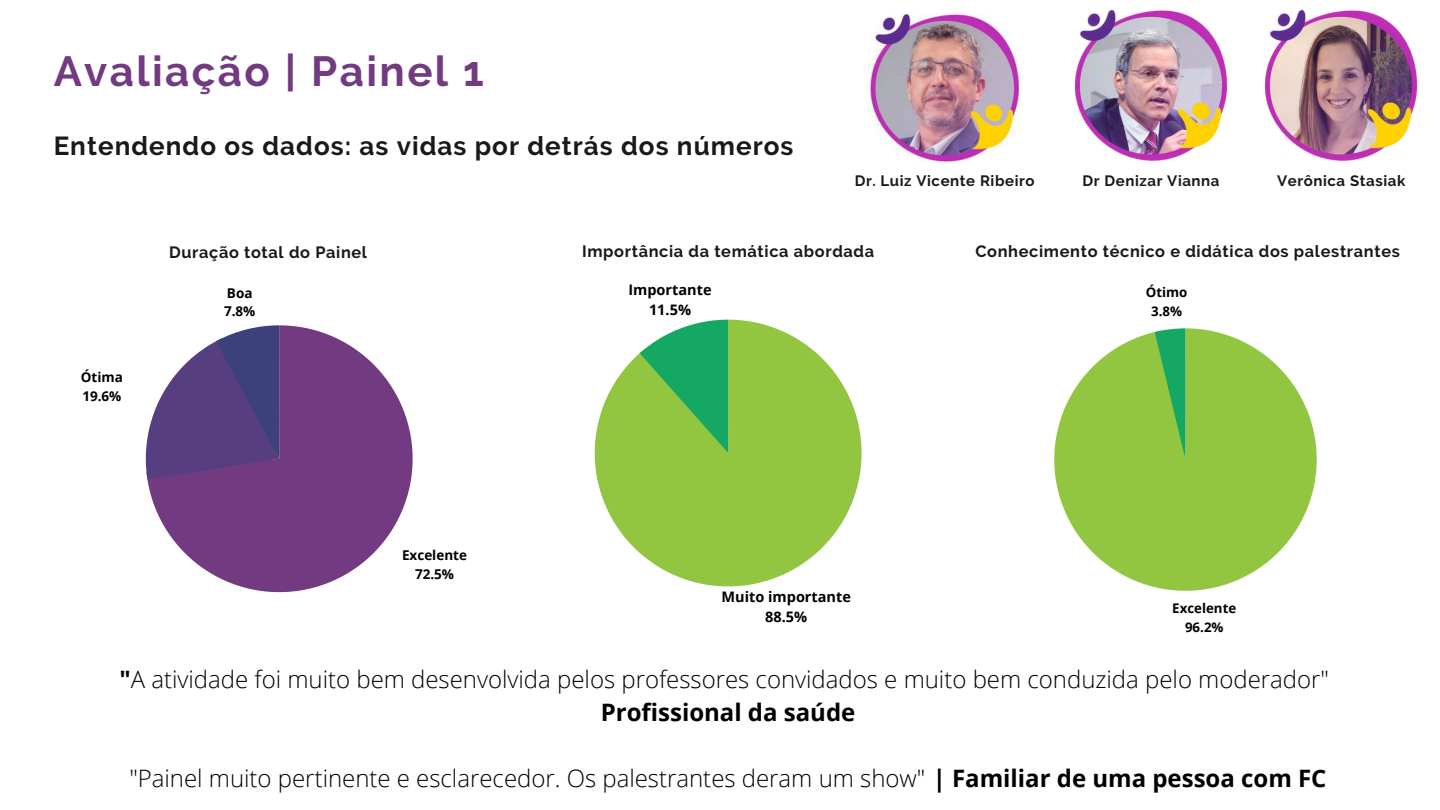
<style>
.page{position:relative;width:1440px;height:810px;background:#fff}
.page>*{position:absolute;margin:0;border:0;box-sizing:border-box;transform-origin:0 0}
.t1{font:700 42px "Raleway";letter-spacing:.06em;color:#723a80}
.t2{font:700 26px "Raleway";letter-spacing:.04em;color:#181a15}
.t3{font:300 24px/33px "Open Sans";color:#000;text-align:center}
.t4{font:700 16.3px "Raleway";letter-spacing:.04em;color:#181a15}
.t5{font:700 15px "Raleway";letter-spacing:.04em;color:#181a15}
.t6{font:700 14.5px/20.1px "Open Sans";color:#000;text-align:center}
.t7{font:700 13.5px/18.8px "Open Sans";color:#000}
.t8{font:700 13.3px/18.5px "Open Sans";color:#000;text-align:center}
.s1{font-weight:700}
</style>
<div class="page">
<img style="left:1264px;top:9px;width:154px;height:152px">
<img style="left:1074px;top:9px;width:154px;height:152px">
<img style="left:868px;top:13px;width:154px;height:149px">
<svg style="left:595px;top:320px;width:267px;height:266px;fill:#92c640"></svg>
<svg style="left:640px;top:320px;width:89px;height:133px;background:#56ba61"></svg>
<svg style="left:147px;top:325px;width:266px;height:267px;fill:#723a80"></svg>
<svg style="left:146px;top:325px;width:134px;height:154px"></svg>
<svg style="left:1054px;top:328px;width:263px;height:263px;fill:#92c640"></svg>
<svg style="left:1155px;top:328px;width:31px;height:132px;background:#55b854"></svg>
<h1 class="t1" style="left:54px;top:46px;width:432px">Avaliação | Painel 1</h1>
<p class="t2" style="left:54px;top:131px;width:741px">Entendendo os dados: as vidas por detrás dos números</p>
<p class="t5" style="left:855px;top:172px;width:181px">Dr. Luiz Vicente Ribeiro</p>
<p class="t5" style="left:1083px;top:172px;width:139px">Dr Denizar Vianna</p>
<p class="t5" style="left:1277px;top:172px;width:130px">Verônica Stasiak</p>
<p class="t7" style="left:81px;top:368px;width:44px">Ótima<br>19.6%</p>
<p class="t4" style="left:169px;top:242px;width:200px">Duração total do Painel</p>
<p class="t7" style="left:224px;top:283px;width:33px">Boa<br>7.8%</p>
<p class="t7" style="left:402px;top:545px;width:67px;text-align:center">Excelente<br>72.5%</p>
<p class="t4" style="left:582px;top:242px;width:294px">Importância da temática abordada</p>
<p class="t4" style="left:975px;top:242px;width:426px">Conhecimento técnico e didática dos palestrantes</p>
<p class="t6" style="left:628px;top:280px;width:85px">Importante<br>11.5%</p>
<p class="t6" style="left:722px;top:586px;width:131px">Muito importante<br>88.5%</p>
<p class="t8" style="left:1146px;top:283px;width:43px">Ótimo<br>3.8%</p>
<p class="t8" style="left:1172px;top:599px;width:66px">Excelente<br>96.2%</p>
<p class="t3" style="left:119px;top:662px;width:1211px"><span class="s1">"</span>A atividade foi muito bem desenvolvida pelos professores convidados e muito bem conduzida pelo moderador"<br><span class="s1">Profissional da saúde</span></p>
<p class="t3" style="left:129px;top:761px;width:1199px">"Painel muito pertinente e esclarecedor. Os palestrantes deram um show" <span class="s1">| Familiar de uma pessoa com FC</span></p>
</div>
